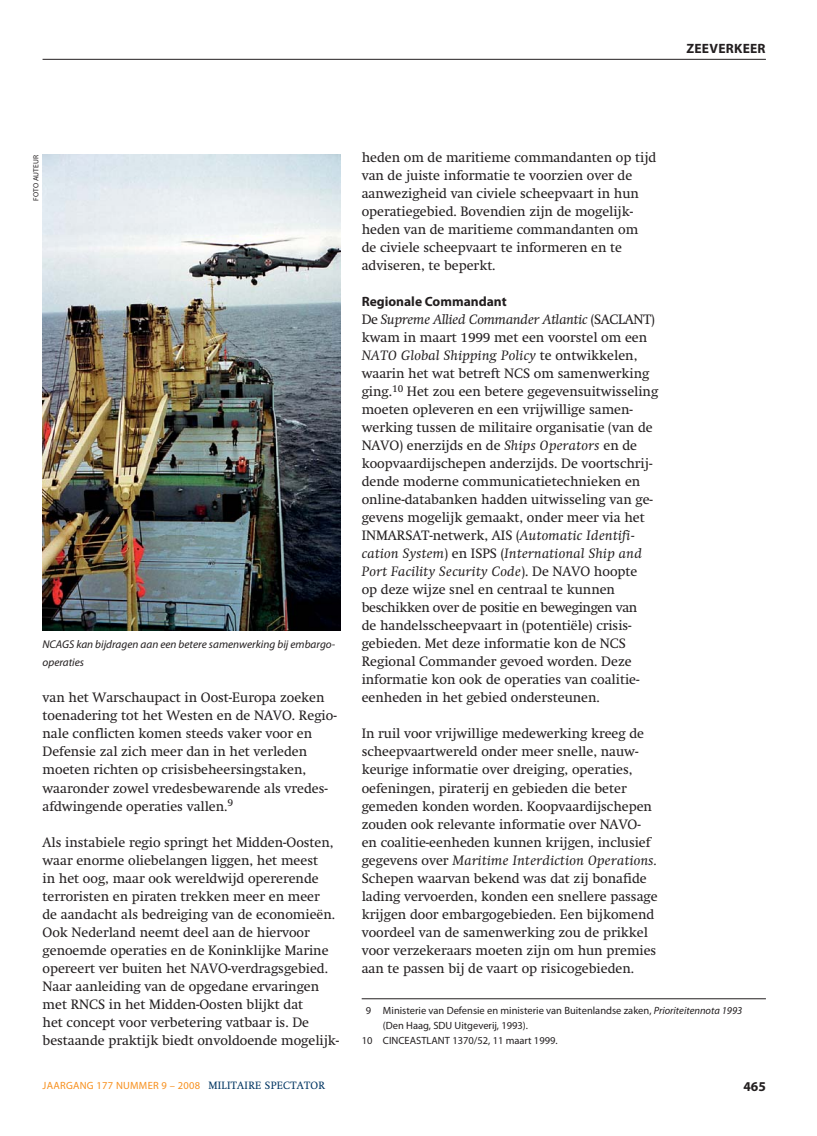
<style>
.page{position:relative;width:817px;height:1136px;background:#fff}
.page>*{position:absolute;margin:0;border:0;box-sizing:border-box;transform-origin:0 0}
.t1{font:13.5px/18px "Swift";color:#231f20}
.t2{font:700 13.5px "Myriad Pro";color:#231f20}
.t3{font:700 13.5px "Myriad Pro";letter-spacing:.02em;color:#231f20}
.t4{font:italic 11.25px/18px "Myriad Pro";color:#231f20}
.t5{font:10.5px "Myriad Pro";color:#231f20}
.t6{font:10.5px "Myriad Pro";letter-spacing:.025em;color:#f7901e}
.t7{font:7.5px "Myriad Pro";letter-spacing:.02em;color:#231f20}
.s1{font-style:italic}
.s2{font-family:"Swift";color:#003562}
</style>
<div class="page">
<hr style="left:43px;top:59px;width:722px;height:1px;background:#231f20">
<hr style="left:361px;top:998px;width:404px;height:1px;background:#231f20">
<img style="left:43px;top:154px;width:297px;height:476px">
<p class="t3" style="left:686px;top:43px;width:81px">ZEEVERKEER</p>
<p class="t7" style="left:33px;top:200px;width:47px;rotate:-90deg">FOTO AUTEUR</p>
<p class="t4" style="left:43px;top:636px;width:294px">NCAGS kan bijdragen aan een betere samenwerking bij embargo&shy;operaties</p>
<p class="t1" style="left:43px;top:690px;width:295px">van het Warschaupact in Oost-Europa zoeken toenadering tot het Westen en de NAVO. Regio&shy;nale conflicten komen steeds vaker voor en Defensie zal zich meer dan in het verleden moeten richten op crisisbeheersingstaken, waaronder zowel vredesbewarende als vredes - afdwingende operaties vallen.<sup>9</sup></p>
<p class="t1" style="left:43px;top:834px;width:298px">Als instabiele regio springt het Midden-Oosten, waar enorme oliebelangen liggen, het meest<br>in het oog, maar ook wereldwijd opererende terroristen en piraten trekken meer en meer<br>de aandacht als bedreiging van de economieën.<br>Ook Nederland neemt deel aan de hiervoor genoemde operaties en de Koninklijke Marine opereert ver buiten het NAVO-verdragsgebied.<br>Naar aanleiding van de opgedane ervaringen met RNCS in het Midden-Oosten blijkt dat<br>het concept voor verbetering vatbaar is. De bestaande praktijk biedt onvoldoende mogelijk-</p>
<p class="t1" style="left:361px;top:150px;width:296px">heden om de maritieme commandanten op tijd van de juiste informatie te voorzien over de aanwezigheid van civiele scheepvaart in hun operatiegebied. Bovendien zijn de mogelijk&shy;heden van de maritieme commandanten om<br>de civiele scheepvaart te informeren en te adviseren, te beperkt.</p>
<p class="t2" style="left:361px;top:296px;width:146px">Regionale Commandant</p>
<p class="t1" style="left:361px;top:312px;width:298px">De <span class="s1">Supreme Allied Commander Atlantic</span> (SACLANT) kwam in maart 1999 met een voorstel om een <span class="s1">NATO Global Shipping Policy</span> te ontwikkelen, waarin het wat betreft NCS om samenwerking ging.<sup>10</sup> Het zou een betere gegevensuitwisseling moeten opleveren en een vrijwillige samen&shy;werking tussen de militaire organisatie (van de NAVO) enerzijds en de <span class="s1">Ships Operators</span> en de koopvaardijschepen anderzijds. De voortschrij&shy;dende moderne communicatietechnieken en online-databanken hadden uitwisseling van ge&shy;gevens mogelijk gemaakt, onder meer via het INMARSAT-netwerk, AIS (<span class="s1">Automatic Identifi&shy;cation System</span>) en ISPS (<span class="s1">International Ship and Port Facility Security Code</span>). De NAVO hoopte<br>op deze wijze snel en centraal te kunnen beschikken over de positie en bewegingen van<br>de handelsscheepvaart in (potentiële) crisis&shy;gebieden. Met deze informatie kon de NCS Regional Commander gevoed worden. Deze informatie kon ook de operaties van coalitie&shy;eenheden in het gebied ondersteunen.</p>
<p class="t1" style="left:361px;top:726px;width:297px">In ruil voor vrijwillige medewerking kreeg de scheepvaartwereld onder meer snelle, nauw&shy;keurige informatie over dreiging, operaties, oefeningen, piraterij en gebieden die beter gemeden konden worden. Koopvaardijschepen zouden ook relevante informatie over NAVO&shy;en coalitie-eenheden kunnen krijgen, inclusief gegevens over <span class="s1">Maritime Interdiction Operations.<br></span>Schepen waarvan bekend was dat zij bonafide lading vervoerden, konden een snellere passage krijgen door embargogebieden. Een bijkomend voordeel van de samenwerking zou de prikkel voor verzekeraars moeten zijn om hun premies aan te passen bij de vaart op risicogebieden.</p>
<p class="t5" style="left:366px;top:1005px;width:378px">9 Ministerie van Defensie en ministerie van Buitenlandse zaken, <span class="s1">Prioriteitennota 1993</span></p>
<p class="t5" style="left:383px;top:1020px;width:147px">(Den Haag, SDU Uitgeverij, 1993).</p>
<p class="t5" style="left:361px;top:1035px;width:197px">10 CINCEASTLANT 1370/52, 11 maart 1999.</p>
<p class="t6" style="left:43px;top:1080px;width:284px">JAARGANG 177 NUMMER 9 – 2008 <span class="s2">MILITAIRE SPECTATOR</span></p>
<p class="t2" style="left:743px;top:1081px;width:24px">465</p>
</div>
